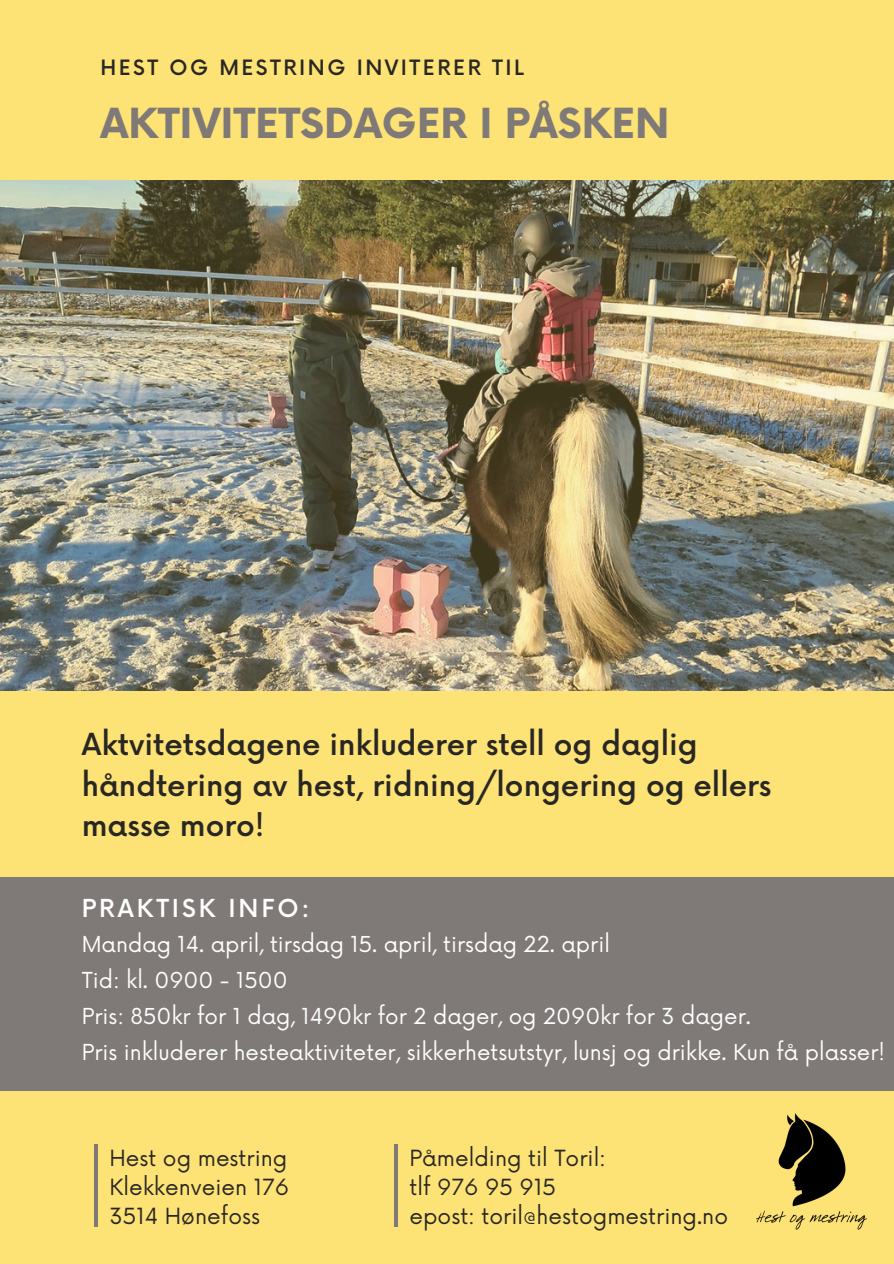
<style>
.page{position:relative;width:894px;height:1264px;background:#fff}
.page>*{position:absolute;margin:0;border:0;box-sizing:border-box;transform-origin:0 0}
.t1{font:700 40.35px "Now";color:#7f7a77}
.t2{font:500 29.55px/40.5px "Now";color:#282724}
.t3{font:500 24.15px "Now";letter-spacing:.12em;color:#fff}
.t4{font:21.75px "Now";color:#282724}
.t5{font:21.45px "Now";color:#fff}
.t6{font:500 20.55px "Now";letter-spacing:.12em;color:#282724}
</style>
<div class="page">
<div style="left:0;top:0;width:893px;height:1263px;background:#fde275"></div>
<img style="left:0;top:181px;width:893px;height:509px">
<div style="left:0;top:876px;width:893px;height:214px;background:#7f7a77"></div>
<hr style="left:94px;top:1144px;width:3px;height:82px;background:#7f7a77">
<hr style="left:394px;top:1144px;width:3px;height:82px;background:#7f7a77">
<img style="left:756px;top:1113px;width:110px;height:117px">
<p class="t6" style="left:100px;top:56px;width:425px">HEST OG MESTRING INVITERER TIL</p>
<p class="t1" style="left:100px;top:101px;width:570px">AKTIVITETSDAGER I PÅSKEN</p>
<p class="t2" style="left:82px;top:726px;width:691px">Aktvitetsdagene inkluderer stell og daglig håndtering av hest, ridning/longering og ellers masse moro!</p>
<p class="t3" style="left:82px;top:895px;width:229px">PRAKTISK INFO:</p>
<p class="t5" style="left:82px;top:932px;width:529px">Mandag 14. april, tirsdag 15. april, tirsdag 22. april</p>
<p class="t5" style="left:82px;top:968px;width:207px">Tid: kl. 0900 - 1500</p>
<p class="t5" style="left:82px;top:1004px;width:670px">Pris: 850kr for 1 dag, 1490kr for 2 dager, og 2090kr for 3 dager.</p>
<p class="t5" style="left:82px;top:1040px;width:804px">Pris inkluderer hesteaktiviteter, sikkerhetsutstyr, lunsj og drikke. Kun få plasser!</p>
<h4 class="t4" style="left:109px;top:1145px;width:179px">Hest og mestring</h4>
<h1 class="t4" style="left:109px;top:1174px;width:181px">Klekkenveien 176</h1>
<p class="t4" style="left:109px;top:1203px;width:152px">3514 Hønefoss</p>
<h2 class="t4" style="left:409px;top:1145px;width:198px">Påmelding til Toril:</h2>
<h3 class="t4" style="left:409px;top:1174px;width:148px">tlf 976 95 915</h3>
<p class="t4" style="left:409px;top:1203px;width:320px">epost: toril@hestogmestring.no</p>
</div>
